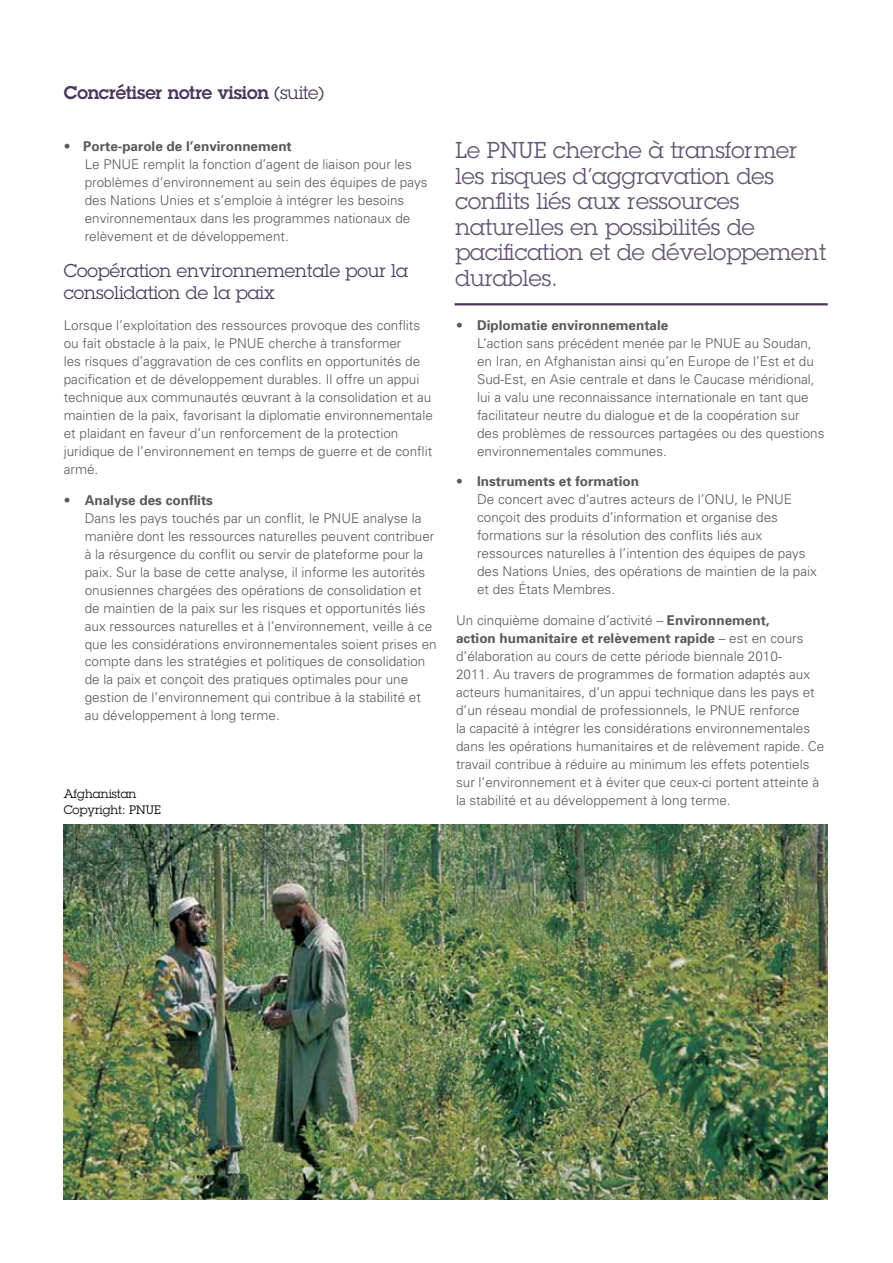
<style>
.page{position:relative;width:893px;height:1263px;background:#fff}
.page>*{position:absolute;margin:0;border:0;box-sizing:border-box;transform-origin:0 0}
.t1{font:22.5px/25.5px "Lubalin Graph";color:#655271}
.t2{font:18px/22.5px "Lubalin Graph";color:#4b365c}
.t3{font:600 18px "Lubalin Graph";letter-spacing:-.01em;color:#4b365c}
.t4{font:300 13.5px/18px "Univers";color:#58595b}
.t5{font:12px/16.5px "Lubalin Graph";color:#000}
.s1{font-weight:400}
.s2{font-weight:700}
</style>
<div class="page">
<img style="left:64px;top:825px;width:764px;height:374px">
<hr style="left:455px;top:303px;width:373px;height:2px;background:#4b365c">
<h2 class="t3" style="left:64px;top:81px;width:262px">Concrétiser notre vision <span class="s1">(suite)</span></h2>
<p class="t4" style="left:85px;top:137px;width:344px;text-indent:-21px">• <span class="s2">Porte-parole de l’environnement<br></span>Le PNUE remplit la fonction d’agent de liaison pour les problèmes d’environnement au sein des équipes de pays des Nations Unies et s’emploie à intégrer les besoins environnementaux dans les programmes nationaux de relèvement et de développement.</p>
<h2 class="t2" style="left:64px;top:259px;width:346px">Coopération environnementale pour la consolidation de la paix</h2>
<p class="t4" style="left:64px;top:316px;width:371px">Lorsque l’exploitation des ressources provoque des conflits ou fait obstacle à la paix, le PNUE cherche à transformer<br>les risques d’aggravation de ces conflits en opportunités de pacification et de développement durables. Il offre un appui technique aux communautés œuvrant à la consolidation et au maintien de la paix, favorisant la diplomatie environnementale et plaidant en faveur d’un renforcement de la protection juridique de l’environnement en temps de guerre et de conflit armé.</p>
<p class="t4" style="left:85px;top:490px;width:353px;text-indent:-21px">• <span class="s2">Analyse des conflits<br></span>Dans les pays touchés par un conflit, le PNUE analyse la manière dont les ressources naturelles peuvent contribuer à la résurgence du conflit ou servir de plateforme pour la paix. Sur la base de cette analyse, il informe les autorités onusiennes chargées des opérations de consolidation et de maintien de la paix sur les risques et opportunités liés aux ressources naturelles et à l’environnement, veille à ce que les considérations environnementales soient prises en compte dans les stratégies et politiques de consolidation de la paix et conçoit des pratiques optimales pour une gestion de l’environnement qui contribue à la stabilité et au développement à long terme.</p>
<p class="t5" style="left:64px;top:785px;width:99px">Afghanistan<br>Copyright: PNUE</p>
<h1 class="t1" style="left:455px;top:137px;width:372px">Le PNUE cherche à transformer les risques d’aggravation des conflits liés aux ressources naturelles en possibilités de pacification et de développement durables.</h1>
<p class="t4" style="left:477px;top:315px;width:349px;text-indent:-21px">• <span class="s2">Diplomatie environnementale<br></span>L’action sans précédent menée par le PNUE au Soudan, en Iran, en Afghanistan ainsi qu’en Europe de l’Est et du Sud-Est, en Asie centrale et dans le Caucase méridional, lui a valu une reconnaissance internationale en tant que facilitateur neutre du dialogue et de la coopération sur des problèmes de ressources partagées ou des questions environnementales communes.</p>
<p class="t4" style="left:477px;top:472px;width:341px;text-indent:-21px">• <span class="s2">Instruments et formation<br></span>De concert avec d’autres acteurs de l’ONU, le PNUE conçoit des produits d’information et organise des formations sur la résolution des conflits liés aux ressources naturelles à l’intention des équipes de pays des Nations Unies, des opérations de maintien de la paix et des États Membres.</p>
<p class="t4" style="left:456px;top:611px;width:370px">Un cinquième domaine d’activité – <span class="s2">Environnement,<br>action humanitaire et relèvement rapide</span> – est en cours d’élaboration au cours de cette période biennale 2010-<br>2011. Au travers de programmes de formation adaptés aux acteurs humanitaires, d’un appui technique dans les pays et d’un réseau mondial de professionnels, le PNUE renforce<br>la capacité à intégrer les considérations environnementales dans les opérations humanitaires et de relèvement rapide. Ce travail contribue à réduire au minimum les effets potentiels sur l’environnement et à éviter que ceux-ci portent atteinte à la stabilité et au développement à long terme.</p>
</div>
